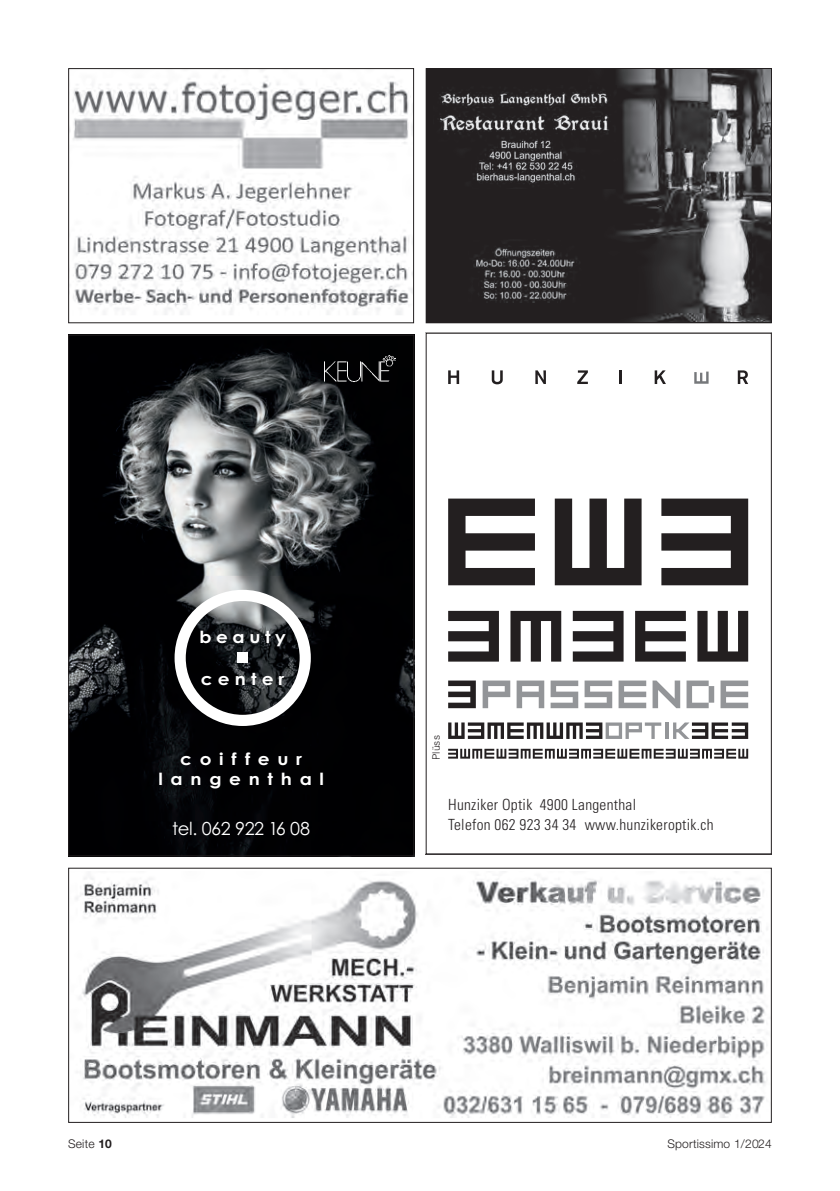
<style>
.page{position:relative;width:840px;height:1191px;background:#fff}
.page>*{position:absolute;margin:0;border:0;box-sizing:border-box;transform-origin:0 0}
.t1{font:18px "Century Gothic Pro";letter-spacing:-.02em;color:#fff}
.t2{font:700 16.8px/20px "Century Gothic Pro";letter-spacing:.42em;color:#fff;text-align:center;scale:1.1 1}
.t3{font:300 condensed 15.4px/20.4px "Univers";letter-spacing:.02em;color:#231f20}
.t4{font:300 12px "Helvetica Neue LT Pro";letter-spacing:.015em;color:#231f20}
.t5{font:300 10.2px "Univers";color:#231f20}
.s1{font-weight:700}
</style>
<div class="page">
<div style="left:426px;top:69px;width:345px;height:254px;background:#231f20"></div>
<div style="left:425px;top:68px;width:346px;height:255px;border:1px solid #231f20"></div>
<img style="left:588px;top:69px;width:182px;height:252px">
<img style="left:440px;top:86px;width:175px;height:102px">
<img style="left:473px;top:247px;width:104px;height:56px">
<svg style="left:448px;top:370px;width:301px;height:389px"></svg>
<svg style="left:482px;top:680px;width:28px;height:28px"></svg>
<svg style="left:516px;top:680px;width:28px;height:28px"></svg>
<svg style="left:550px;top:680px;width:28px;height:28px"></svg>
<svg style="left:584px;top:680px;width:28px;height:28px"></svg>
<svg style="left:618px;top:680px;width:28px;height:28px"></svg>
<svg style="left:686px;top:680px;width:27px;height:28px"></svg>
<svg style="left:720px;top:680px;width:27px;height:28px"></svg>
<svg style="left:652px;top:680px;width:28px;height:28px"></svg>
<hr style="left:665px;top:722px;width:3px;height:17px;background:#939598">
<svg style="left:448px;top:680px;width:27px;height:28px"></svg>
<svg style="left:672px;top:722px;width:75px;height:17px"></svg>
<svg style="left:448px;top:722px;width:213px;height:17px"></svg>
<img style="left:72px;top:76px;width:340px;height:239px">
<div style="left:68px;top:68px;width:346px;height:255px;border:1px solid #231f20"></div>
<img style="left:70px;top:337px;width:342px;height:517px">
<img style="left:324px;top:355px;width:72px;height:28px">
<div style="left:174px;top:590px;width:137px;height:136px;border:11px solid #fff;border-radius:50%"></div>
<div style="left:237px;top:652px;width:11px;height:11px;background:#fff"></div>
<img style="left:76px;top:871px;width:690px;height:247px">
<div style="left:68px;top:867px;width:703px;height:256px;border:1px solid #231f20"></div>
<p class="t2" style="left:199px;top:626px;width:80px">beauty</p>
<p class="t2" style="left:201px;top:668px;width:77px">center</p>
<p class="t2" style="left:158px;top:748px;width:152px">coiffeur langenthal</p>
<p class="t1" style="left:172px;top:818px;width:140px">tel. 062 922 16 08</p>
<p class="t5" style="left:430px;top:760px;width:26px;rotate:-90deg">Plüss</p>
<p class="t3" style="left:448px;top:794px;width:267px">Hunziker Optik 4900 Langenthal<br>Telefon 062 923 34 34 www.hunzikeroptik.ch</p>
<p class="t4" style="left:68px;top:1137px;width:45px">Seite <span class="s1">10</span></p>
<p class="t4" style="left:667px;top:1137px;width:106px">Sportissimo 1/2024</p>
</div>
